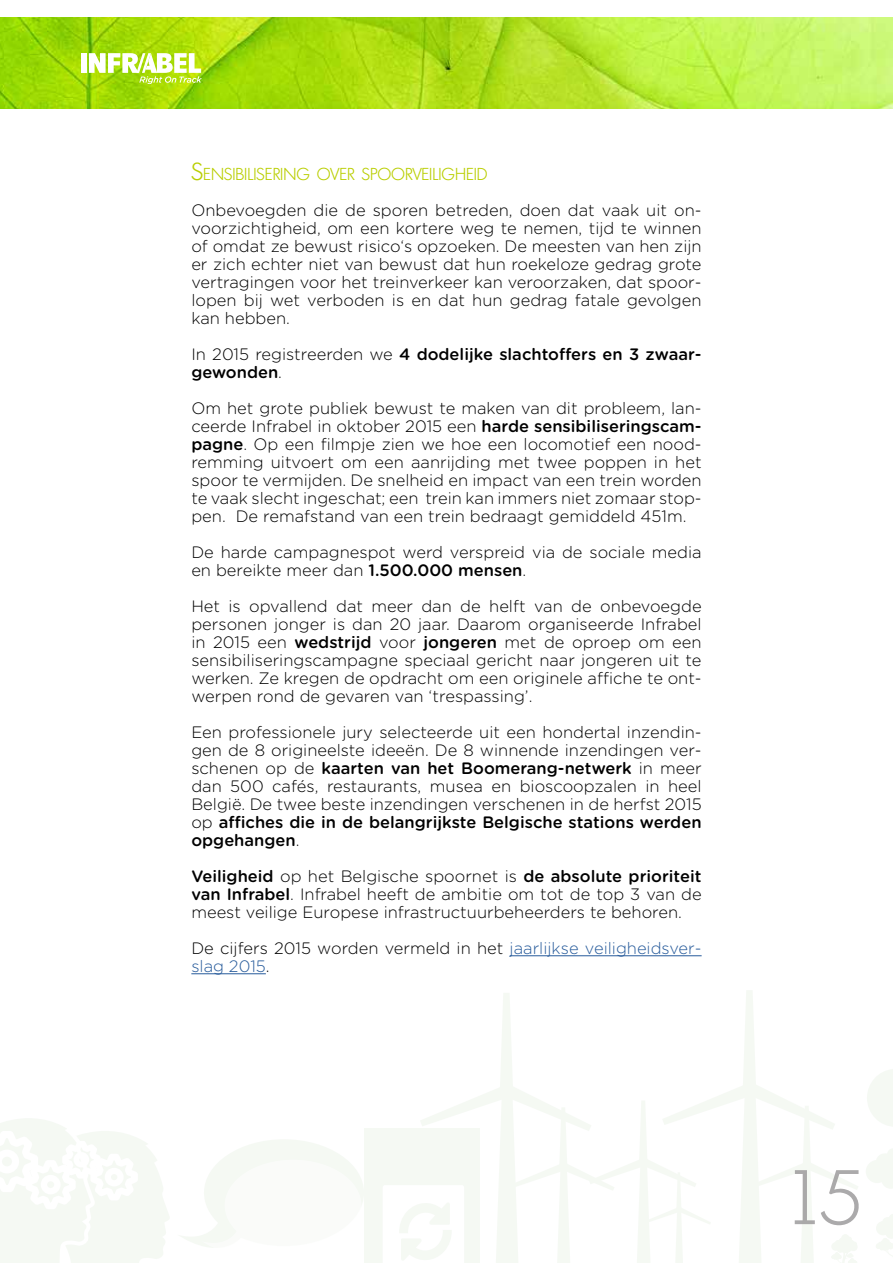
<style>
.page{position:relative;width:893px;height:1263px;background:#fff}
.page>*{position:absolute;margin:0;border:0;box-sizing:border-box;transform-origin:0 0}
.t1{font:300 75px "Montreal";color:#9d9b9c}
.t2{font:300 16.8px "Montreal";color:#b9ce00}
.t3{font:300 16.5px/18px "Gotham Rounded";color:#000;text-align:justify}
.t4{font:300 16.5px/18px "Gotham Rounded";color:#275b9b}
.t5{font:500 16.5px/18px "Gotham Rounded";color:#000}
.s1{font-size:24px}
.s2{font-weight:300}
.s3{font-weight:500}
.s4{color:#000}
</style>
<div class="page">
<img style="left:0;top:17px;width:893px;height:91px">
<hr style="left:510px;top:955px;width:192px;height:1px;background:#275b9b">
<hr style="left:191px;top:973px;width:75px;height:1px;background:#275b9b">
<svg style="left:866px;top:1069px;width:27px;height:119px"></svg>
<svg style="left:876px;top:1214px;width:17px;height:42px"></svg>
<div style="left:364px;top:1128px;width:116px;height:135px;background:#f5f9f3"></div>
<svg style="left:383px;top:991px;width:475px;height:272px"></svg>
<svg style="left:0;top:1119px;width:169px;height:144px"></svg>
<svg style="left:181px;top:1140px;width:183px;height:107px"></svg>
<div style="left:81px;top:53px;width:5px;height:20px;background:#fff"></div>
<svg style="left:89px;top:53px;width:113px;height:31px"></svg>
<p class="t2" style="left:191px;top:164px;width:298px"><span class="s1">S</span>ENSIBILISERING OVER SPOORVEILIGHEID</p>
<p class="t3" style="left:191px;top:200px;width:512px">Onbevoegden die de sporen betreden, doen dat vaak uit on&shy;voorzichtigheid, om een kortere weg te nemen, tijd te winnen of omdat ze bewust risico‘s opzoeken. De meesten van hen zijn er zich echter niet van bewust dat hun roekeloze gedrag grote vertragingen voor het treinverkeer kan veroorzaken, dat spoor&shy;lopen bij wet verboden is en dat hun gedrag fatale gevolgen kan hebben.</p>
<p class="t5" style="left:191px;top:344px;width:512px"><span class="s2">In 2015 registreerden we</span> 4 dodelijke slachtoffers en 3 zwaar&shy;gewonden<span class="s2">.</span></p>
<p class="t3" style="left:191px;top:398px;width:512px">Om het grote publiek bewust te maken van dit probleem, lan&shy;ceerde Infrabel in oktober 2015 een <span class="s3">harde sensibiliseringscam&shy;pagne</span>. Op een filmpje zien we hoe een locomotief een nood&shy;remming uitvoert om een aanrijding met twee poppen in het spoor te vermijden. De snelheid en impact van een trein worden te vaak slecht ingeschat; een trein kan immers niet zomaar stop&shy;pen. De remafstand van een trein bedraagt gemiddeld 451m.</p>
<p class="t3" style="left:191px;top:542px;width:512px">De harde campagnespot werd verspreid via de sociale media en bereikte meer dan <span class="s3">1.500.000 mensen</span>.</p>
<p class="t3" style="left:191px;top:596px;width:512px">Het is opvallend dat meer dan de helft van de onbevoegde personen jonger is dan 20 jaar. Daarom organiseerde Infrabel in 2015 een <span class="s3">wedstrijd</span> voor <span class="s3">jongeren</span> met de oproep om een sensibiliseringscampagne speciaal gericht naar jongeren uit te werken. Ze kregen de opdracht om een originele affiche te ont&shy;werpen rond de gevaren van ‘trespassing’.</p>
<p class="t3" style="left:191px;top:722px;width:512px">Een professionele jury selecteerde uit een hondertal inzendin&shy;gen de 8 origineelste ideeën. De 8 winnende inzendingen ver&shy;schenen op de <span class="s3">kaarten van het Boomerang-netwerk</span> in meer dan 500 cafés, restaurants, musea en bioscoopzalen in heel België. De twee beste inzendingen verschenen in de herfst 2015 op <span class="s3">affiches die in de belangrijkste Belgische stations werden opgehangen</span>.</p>
<p class="t3" style="left:191px;top:866px;width:512px"><span class="s3">Veiligheid</span> op het Belgische spoornet is <span class="s3">de absolute prioriteit van Infrabel</span>. Infrabel heeft de ambitie om tot de top 3 van de meest veilige Europese infrastructuurbeheerders te behoren.</p>
<p class="t4" style="left:191px;top:938px;width:512px"><span class="s4">De cijfers 2015 worden vermeld in het</span> jaarlijkse veiligheidsver&shy;slag 2015<span class="s4">.</span></p>
<h1 class="t1" style="left:783px;top:1154px;width:82px">15</h1>
</div>
